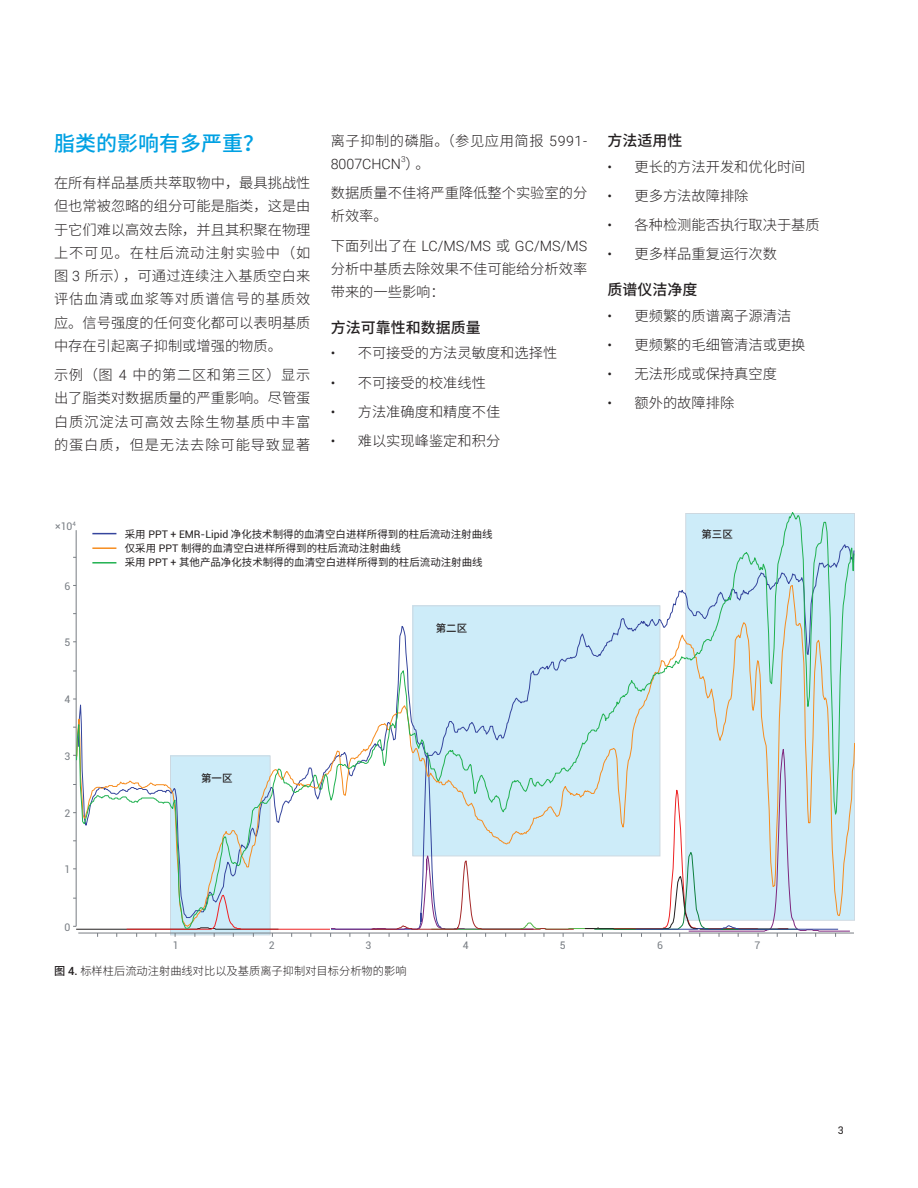
<style>
.page{position:relative;width:918px;height:1188px;background:#fff}
.page>*{position:absolute;margin:0;border:0;box-sizing:border-box;transform-origin:0 0}
.t1{font:500 21px "Noto Sans CJ Ksc";color:#00a1e3}
.t2{font:500 15px "Noto Sans CJ Ksc";color:#231f20}
.t3{font:300 14.25px/23.2px "Noto Sans CJ Ksc";color:#231f20;text-align:justify}
.t4{font:300 14.25px "Roboto";color:#231f20}
.t5{font:300 14.25px "Noto Sans CJ Ksc";letter-spacing:.04em;color:#231f20}
.t6{font:300 11.25px "Noto Sans CJ Ksc";color:#231f20}
.t7{font:10.5px/14.2px "Noto Sans CJ Ksc";color:#231f20}
.t8{font:10.5px "Roboto";color:#787d83}
.t9{font:500 10.5px "Noto Sans CJ Ksc";color:#231f20}
.t10{font:10.5px "Roboto";color:#231f20}
.t11{font:300 8.25px "Roboto";color:#231f20}
.s1{font-family:"Roboto"}
.s2{font-family:"Noto Sans CJ Ksc"}
.s3{font-weight:500}
.s4{font-family:"Roboto";font-weight:500}
</style>
<div class="page">
<hr style="left:78px;top:933px;width:776px;height:1px;background:#787d83">
<svg style="left:73px;top:744px;width:778px;height:193px"></svg>
<svg style="left:76px;top:512px;width:779px;height:417px"></svg>
<svg style="left:92px;top:533px;width:24px;height:1px"></svg>
<hr style="left:92px;top:547px;width:24px;height:2px;background:#f68c1f">
<hr style="left:92px;top:562px;width:24px;height:2px;background:#20b150">
<h1 class="t1" style="left:54px;top:131px;width:211px">脂类的影响有多严重？</h1>
<p class="t3" style="left:54px;top:172px;width:258px">在所有样品基质共萃取物中，最具挑战性但也常被忽略的组分可能是脂类，这是由于它们难以高效去除，并且其积聚在物理上不可见。在柱后流动注射实验中（如图 <span class="s1">3</span> 所示），可通过连续注入基质空白来评估血清或血浆等对质谱信号的基质效应。信号强度的任何变化都可以表明基质中存在引起离子抑制或增强的物质。</p>
<p class="t3" style="left:54px;top:364px;width:258px">示例（图 <span class="s1">4</span> 中的第二区和第三区）显示出了脂类对数据质量的严重影响。尽管蛋白质沉淀法可高效去除生物基质中丰富的蛋白质，但是无法去除可能导致显著</p>
<p class="t5" style="left:331px;top:133px;width:258px">离子抑制的磷脂。（参见应用简报 <span class="s1">5991-</span></p>
<p class="t4" style="left:331px;top:154px;width:100px">8007CHCN <span class="s2">）。</span></p>
<p class="t11" style="left:401px;top:153px;width:6px">3</p>
<p class="t3" style="left:331px;top:182px;width:258px">数据质量不佳将严重降低整个实验室的分析效率。</p>
<p class="t4" style="left:331px;top:236px;width:258px"><span class="s2">下面列出了在</span> LC/MS/MS <span class="s2">或</span> GC/MS/MS</p>
<p class="t3" style="left:331px;top:257px;width:258px">分析中基质去除效果不佳可能给分析效率带来的一些影响：</p>
<p class="t2" style="left:331px;top:319px;width:151px">方法可靠性和数据质量</p>
<p class="t3" style="left:331px;top:342px;width:228px"><span class="s1">•</span> 不可接受的方法灵敏度和选择性</p>
<p class="t3" style="left:331px;top:371px;width:157px"><span class="s1">•</span> 不可接受的校准线性</p>
<p class="t3" style="left:331px;top:400px;width:171px"><span class="s1">•</span> 方法准确度和精度不佳</p>
<p class="t3" style="left:331px;top:430px;width:171px"><span class="s1">•</span> 难以实现峰鉴定和积分</p>
<p class="t2" style="left:608px;top:132px;width:76px">方法适用性</p>
<p class="t3" style="left:608px;top:155px;width:200px"><span class="s1">•</span> 更长的方法开发和优化时间</p>
<p class="t3" style="left:608px;top:184px;width:143px"><span class="s1">•</span> 更多方法故障排除</p>
<p class="t3" style="left:608px;top:214px;width:214px"><span class="s1">•</span> 各种检测能否执行取决于基质</p>
<p class="t3" style="left:608px;top:243px;width:171px"><span class="s1">•</span> 更多样品重复运行次数</p>
<p class="t2" style="left:608px;top:281px;width:91px">质谱仪洁净度</p>
<p class="t3" style="left:608px;top:304px;width:185px"><span class="s1">•</span> 更频繁的质谱离子源清洁</p>
<p class="t3" style="left:608px;top:333px;width:200px"><span class="s1">•</span> 更频繁的毛细管清洁或更换</p>
<p class="t3" style="left:608px;top:362px;width:171px"><span class="s1">•</span> 无法形成或保持真空度</p>
<p class="t3" style="left:608px;top:392px;width:128px"><span class="s1">•</span> 额外的故障排除</p>
<p class="t8" style="left:55px;top:519px;width:22px">×10<sup>4</sup></p>
<p class="t8" style="left:64px;top:579px;width:7px">6</p>
<p class="t8" style="left:64px;top:635px;width:7px">5</p>
<p class="t8" style="left:64px;top:692px;width:7px">4</p>
<p class="t8" style="left:64px;top:749px;width:7px">3</p>
<p class="t8" style="left:64px;top:806px;width:7px">2</p>
<p class="t8" style="left:64px;top:862px;width:7px">1</p>
<p class="t8" style="left:64px;top:920px;width:7px">0</p>
<p class="t7" style="left:125px;top:527px;width:369px">采用 <span class="s1">PPT + EMR-Lipid</span> 净化技术制得的血清空白进样所得到的柱后流动注射曲线仅采用 <span class="s1">PPT</span> 制得的血清空白进样所得到的柱后流动注射曲线<br>采用 <span class="s1">PPT +</span> 其他产品净化技术制得的血清空白进样所得到的柱后流动注射曲线</p>
<p class="t9" style="left:201px;top:772px;width:33px">第一区</p>
<p class="t9" style="left:436px;top:623px;width:33px">第二区</p>
<p class="t9" style="left:702px;top:528px;width:33px">第三区</p>
<p class="t8" style="left:173px;top:937px;width:7px">1</p>
<p class="t8" style="left:269px;top:937px;width:7px">2</p>
<p class="t8" style="left:366px;top:937px;width:7px">3</p>
<p class="t8" style="left:463px;top:937px;width:7px">4</p>
<p class="t8" style="left:560px;top:937px;width:7px">5</p>
<p class="t8" style="left:657px;top:937px;width:7px">6</p>
<p class="t8" style="left:755px;top:937px;width:7px">7</p>
<p class="t6" style="left:54px;top:965px;width:354px"><span class="s3">图</span> <span class="s4">4.</span> 标样柱后流动注射曲线对比以及基质离子抑制对目标分析物的影响</p>
<p class="t10" style="left:838px;top:1123px;width:7px">3</p>
</div>
